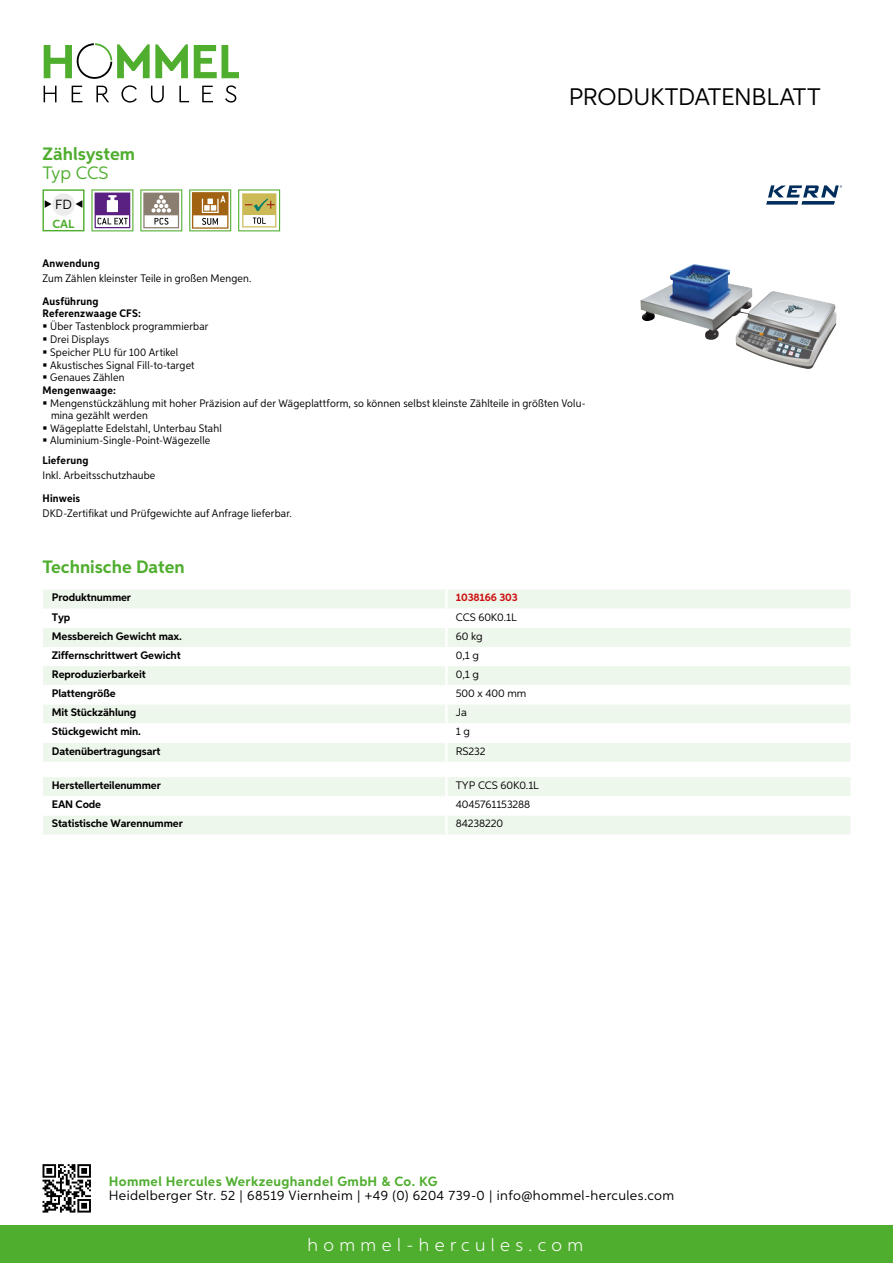
<style>
.page{position:relative;width:893px;height:1263px;background:#fff}
.page>*{position:absolute;margin:0;border:0;box-sizing:border-box;transform-origin:0 0}
.t1{font:24px "Aspira";letter-spacing:-.01em;color:#000}
.t2{font:700 18px "Aspira";color:#50ae2f}
.t3{font:300 18px "Aspira";letter-spacing:.3em;color:#fff}
.t4{font:18px "Aspira";color:#50ae2f}
.t5{font:13.5px "Aspira";letter-spacing:.03em;color:#000}
.t6{font:700 13.5px "Aspira";letter-spacing:.03em;color:#50ae2f}
.t7{font:13.35px "Aspira";color:#000}
.t8{font:700 11.85px "Aspira";color:#50ae2f}
.t9{font:10.95px/12.8px "Aspira Nar";letter-spacing:.015em;color:#000}
.t10{font:700 10.95px "Aspira";letter-spacing:-.01em;color:#000}
.t11{font:10.95px "Aspira";letter-spacing:-.01em;color:#000}
.t12{font:700 10.95px/12.8px "Aspira Nar";letter-spacing:.02em;color:#000}
.t13{font:700 10.95px "Aspira";letter-spacing:-.01em;color:#cd1013}
</style>
<div class="page">
<div style="left:0;top:1226px;width:893px;height:37px;background:#50ae2f"></div>
<svg style="left:43px;top:1164px;width:48px;height:48px"></svg>
<svg style="left:194px;top:45px;width:45px;height:33px"></svg>
<svg style="left:44px;top:43px;width:144px;height:36px"></svg>
<svg style="left:44px;top:86px;width:13px;height:16px"></svg>
<svg style="left:72px;top:86px;width:10px;height:16px"></svg>
<svg style="left:96px;top:86px;width:13px;height:16px"></svg>
<svg style="left:121px;top:85px;width:16px;height:18px"></svg>
<svg style="left:151px;top:86px;width:13px;height:17px"></svg>
<svg style="left:179px;top:86px;width:10px;height:16px"></svg>
<svg style="left:202px;top:86px;width:11px;height:16px"></svg>
<svg style="left:225px;top:85px;width:11px;height:18px"></svg>
<div style="left:43px;top:590px;width:807px;height:172px;background:#eef7eb"></div>
<svg style="left:43px;top:609px;width:807px;height:134px"></svg>
<hr style="left:445px;top:589px;width:3px;height:20px;background:#fff">
<hr style="left:445px;top:609px;width:3px;height:19px;background:#fff">
<hr style="left:445px;top:628px;width:3px;height:19px;background:#fff">
<hr style="left:445px;top:647px;width:3px;height:19px;background:#fff">
<hr style="left:445px;top:666px;width:3px;height:19px;background:#fff">
<hr style="left:445px;top:685px;width:3px;height:19px;background:#fff">
<hr style="left:445px;top:704px;width:3px;height:19px;background:#fff">
<hr style="left:445px;top:723px;width:3px;height:20px;background:#fff">
<hr style="left:445px;top:743px;width:3px;height:19px;background:#fff">
<svg style="left:43px;top:777px;width:807px;height:57px"></svg>
<hr style="left:445px;top:815px;width:3px;height:19px;background:#fff">
<div style="left:43px;top:189px;width:42px;height:42px;border:1px solid #50ae2f"></div>
<div style="left:52px;top:193px;width:23px;height:23px;background:#ececec;border-radius:50%"></div>
<svg style="left:76px;top:200px;width:6px;height:8px"></svg>
<svg style="left:45px;top:200px;width:7px;height:8px"></svg>
<svg style="left:91px;top:189px;width:42px;height:42px"></svg>
<svg style="left:140px;top:189px;width:42px;height:42px"></svg>
<svg style="left:189px;top:189px;width:42px;height:42px"></svg>
<svg style="left:238px;top:189px;width:42px;height:42px"></svg>
<img style="left:640px;top:264px;width:197px;height:105px">
<svg style="left:766px;top:185px;width:76px;height:20px"></svg>
<h2 class="t2" style="left:43px;top:142px;width:94px">Zählsystem</h2>
<h2 class="t4" style="left:43px;top:162px;width:68px">Typ CCS</h2>
<p class="t7" style="left:55px;top:196px;width:18px">FD</p>
<p class="t8" style="left:53px;top:216px;width:23px">CAL</p>
<h1 class="t1" style="left:569px;top:82px;width:253px">Produktdatenblatt</h1>
<p class="t12" style="left:43px;top:257px;width:59px">Anwendung</p>
<p class="t9" style="left:43px;top:272px;width:211px">Zum Zählen kleinster Teile in großen Mengen.</p>
<p class="t12" style="left:43px;top:295px;width:100px">Ausführung<br>Referenzwaage CFS:</p>
<p class="t9" style="left:50px;top:320px;width:160px">Über Tastenblock programmierbar<br>Drei Displays<br>Speicher PLU für 100 Artikel<br>Akustisches Signal Fill-to-target<br>Genaues Zählen</p>
<p class="t12" style="left:43px;top:384px;width:75px">Mengenwaage:</p>
<p class="t9" style="left:50px;top:397px;width:537px">Mengenstückzählung mit hoher Präzision auf der Wägeplattform, so können selbst kleinste Zählteile in größten Volu&shy;mina gezählt werden<br>Wägeplatte Edelstahl, Unterbau Stahl<br>Aluminium-Single-Point-Wägezelle</p>
<p class="t12" style="left:43px;top:453px;width:47px">Lieferung</p>
<p class="t9" style="left:43px;top:468px;width:114px">Inkl. Arbeitsschutzhaube</p>
<p class="t12" style="left:43px;top:492px;width:39px">Hinweis</p>
<p class="t9" style="left:43px;top:507px;width:251px">DKD-Zertifikat und Prüfgewichte auf Anfrage lieferbar.</p>
<h2 class="t2" style="left:43px;top:555px;width:144px">Technische Daten</h2>
<p class="t10" style="left:52px;top:591px;width:81px">Produktnummer</p>
<p class="t13" style="left:456px;top:591px;width:63px">1038166 303</p>
<p class="t10" style="left:52px;top:610px;width:20px">Typ</p>
<p class="t11" style="left:456px;top:610px;width:61px">CCS 60K0.1L</p>
<p class="t10" style="left:52px;top:629px;width:132px">Messbereich Gewicht max.</p>
<p class="t11" style="left:456px;top:629px;width:28px">60 kg</p>
<p class="t10" style="left:52px;top:648px;width:130px">Ziffernschrittwert Gewicht</p>
<p class="t11" style="left:456px;top:648px;width:25px">0,1 g</p>
<p class="t10" style="left:52px;top:667px;width:95px">Reproduzierbarkeit</p>
<p class="t11" style="left:456px;top:668px;width:25px">0,1 g</p>
<p class="t10" style="left:52px;top:687px;width:65px">Plattengröße</p>
<p class="t11" style="left:456px;top:687px;width:72px">500 x 400 mm</p>
<p class="t10" style="left:52px;top:706px;width:86px">Mit Stückzählung</p>
<p class="t11" style="left:456px;top:706px;width:13px">Ja</p>
<p class="t10" style="left:52px;top:725px;width:91px">Stückgewicht min.</p>
<p class="t11" style="left:456px;top:725px;width:16px">1 g</p>
<p class="t10" style="left:52px;top:744px;width:110px">Datenübertragungsart</p>
<p class="t11" style="left:456px;top:744px;width:31px">RS232</p>
<p class="t10" style="left:52px;top:779px;width:111px">Herstellerteilenummer</p>
<p class="t11" style="left:456px;top:779px;width:83px">TYP CCS 60K0.1L</p>
<p class="t10" style="left:52px;top:798px;width:51px">EAN Code</p>
<p class="t11" style="left:456px;top:798px;width:76px">4045761153288</p>
<p class="t10" style="left:52px;top:817px;width:132px">Statistische Warennummer</p>
<p class="t11" style="left:456px;top:817px;width:49px">84238220</p>
<p class="t6" style="left:109px;top:1172px;width:330px">Hommel Hercules Werkzeughandel GmbH &amp; Co. KG</p>
<p class="t5" style="left:109px;top:1187px;width:567px">Heidelberger Str. 52 | 68519 Viernheim | +49 (0) 6204 739-0 | info@hommel-hercules.com</p>
<h2 class="t3" style="left:307px;top:1234px;width:277px">hommel-hercules.com</h2>
</div>
